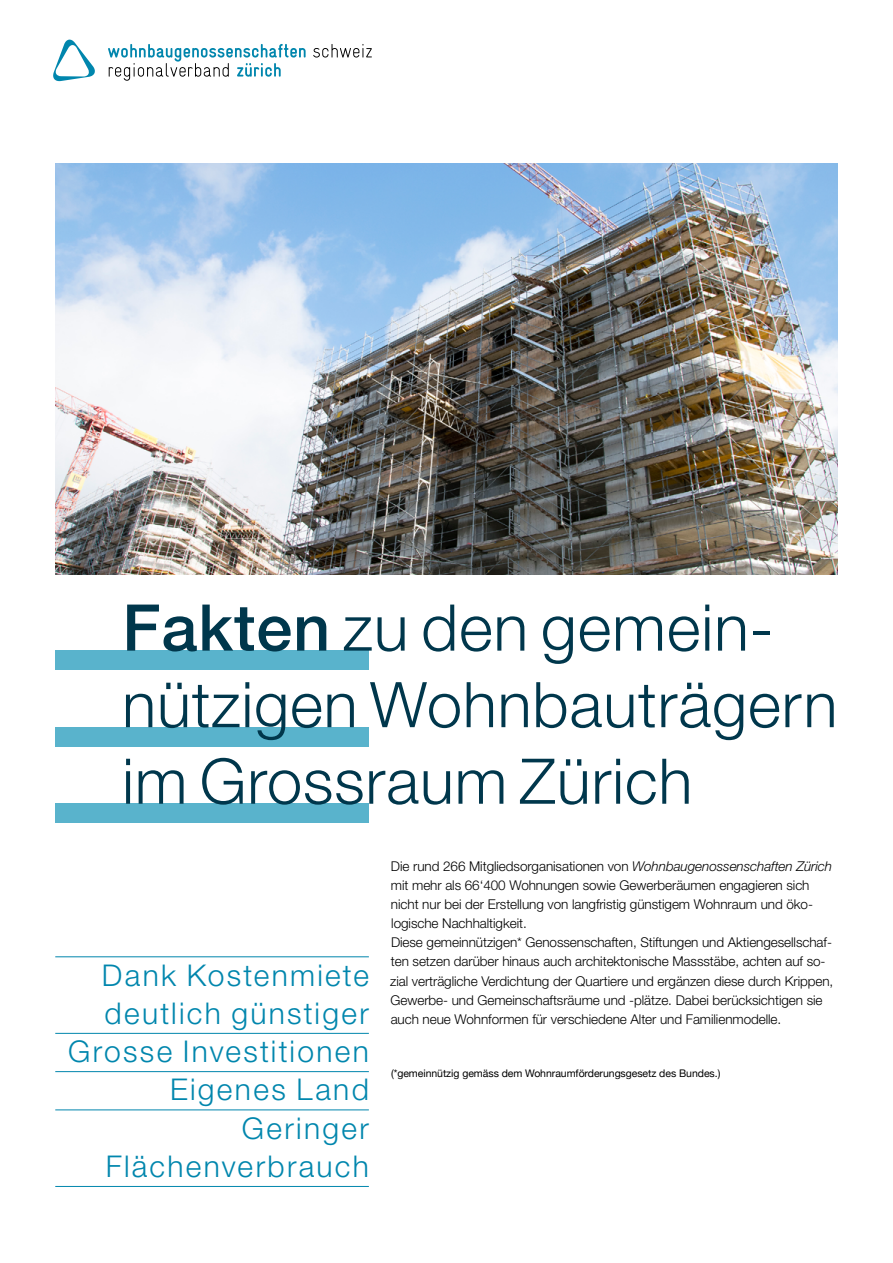
<style>
.page{position:relative;width:893px;height:1263px;background:#fff}
.page>*{position:absolute;margin:0;border:0;box-sizing:border-box;transform-origin:0 0}
.t1{font:300 64.5px "Helvetica Neue LT Std";letter-spacing:.015em;color:#00374c}
.t2{font:300 63px/76.5px "Helvetica Neue LT Std";letter-spacing:.015em;color:#00374c}
.t3{font:300 30px/38.2px "Helvetica Neue LT Std";letter-spacing:.075em;color:#0086ad;text-align:right}
.t4{font:300 13.5px/19.2px "Helvetica Neue LT Std";letter-spacing:-.005em;color:#000}
.t5{font:10.5px "Helvetica Neue";letter-spacing:-.005em;color:#000}
.s1{font-weight:500}
.s2{font-style:italic}
</style>
<div class="page">
<svg style="left:313px;top:44px;width:59px;height:14px"></svg>
<svg style="left:108px;top:44px;width:198px;height:37px"></svg>
<svg style="left:53px;top:39px;width:42px;height:43px"></svg>
<hr style="left:55px;top:956px;width:314px;height:1px;background:#0086ad">
<hr style="left:55px;top:1033px;width:314px;height:1px;background:#0086ad">
<hr style="left:55px;top:1071px;width:314px;height:1px;background:#0086ad">
<hr style="left:55px;top:1109px;width:314px;height:1px;background:#0086ad">
<hr style="left:55px;top:1186px;width:314px;height:1px;background:#0086ad">
<div style="left:55px;top:651px;width:314px;height:19px;background:#59b3cc"></div>
<div style="left:55px;top:727px;width:314px;height:19px;background:#59b3cc"></div>
<div style="left:55px;top:804px;width:314px;height:19px;background:#59b3cc"></div>
<img style="left:55px;top:164px;width:783px;height:410px">
<h1 class="t1" style="left:122px;top:588px;width:653px"><span class="s1">Fakten</span> zu den gemein-</h1>
<h2 class="t2" style="left:122px;top:665px;width:717px">nützigen Wohnbauträgern im Grossraum Zürich</h2>
<h3 class="t3" style="left:68px;top:955px;width:302px">Dank Kostenmiete deutlich günstiger<br>Grosse Investitionen<br>Eigenes Land<br>Geringer<br>Flächenverbrauch</h3>
<p class="t4" style="left:390px;top:856px;width:445px">Die rund 266 Mitgliedsorganisationen von <span class="s2">Wohnbaugenossenschaften Zürich </span>mit mehr als 66‘400 Wohnungen sowie Gewerberäumen engagieren sich nicht nur bei der Erstellung von langfristig günstigem Wohnraum und öko&shy;logische Nachhaltigkeit.<br>Diese gemeinnützigen* Genossenschaften, Stiftungen und Aktiengesellschaf&shy;ten setzen darüber hinaus auch architektonische Massstäbe, achten auf so&shy;zial verträgliche Verdichtung der Quartiere und ergänzen diese durch Krippen, Gewerbe- und Gemeinschaftsräume und -plätze. Dabei berücksichtigen sie auch neue Wohnformen für verschiedene Alter und Familienmodelle.</p>
<p class="t5" style="left:391px;top:1066px;width:331px">(*gemeinnützig gemäss dem Wohnraumförderungsgesetz des Bundes.)</p>
</div>
